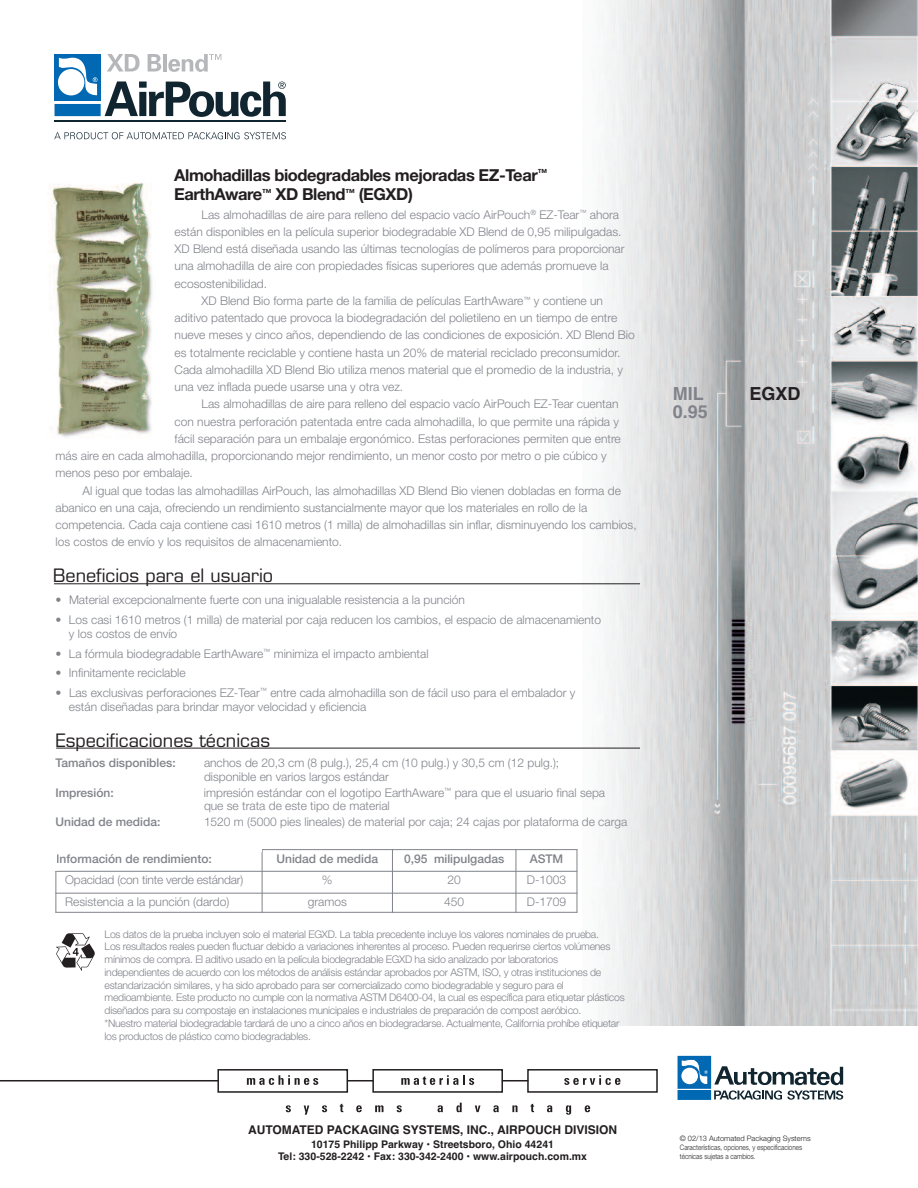
<style>
.page{position:relative;width:918px;height:1188px;background:#fff}
.page>*{position:absolute;margin:0;border:0;box-sizing:border-box;transform-origin:0 0}
.t1{font:18px "Eurostile";color:#231f20}
.t2{font:700 18px "Helvetica";color:#80838a}
.t3{font:700 18px "Helvetica";color:#231f20}
.t4{font:700 16.5px/19.8px "Helvetica Neue";letter-spacing:-.025em;color:#231f20}
.t5{font:300 12px/14.2px "Helvetica Neue";color:#80838a}
.t6{font:500 12px "Helvetica Neue";color:#80838a}
.t7{font:700 12px "Helvetica";color:#231f20}
.t8{font:300 10.5px/12.8px "Helvetica Neue";letter-spacing:-.025em;color:#80838a}
.t9{font:700 10.5px/12.6px "Helvetica";color:#231f20;text-align:center}
.t10{font:300 7.5px/9px "Helvetica Neue";color:#231f20}
</style>
<div class="page">
<img style="left:582px;top:0;width:336px;height:1026px">
<div style="left:55px;top:104px;width:46px;height:12px;background:#0168b3"></div>
<div style="left:54px;top:54px;width:47px;height:46px;background:#0168b3"></div>
<svg style="left:59px;top:57px;width:38px;height:38px"></svg>
<hr style="left:55px;top:121px;width:231px;height:1px;background:#112530">
<svg style="left:105px;top:81px;width:181px;height:36px"></svg>
<svg style="left:54px;top:132px;width:232px;height:7px"></svg>
<svg style="left:107px;top:54px;width:33px;height:18px"></svg>
<svg style="left:148px;top:54px;width:13px;height:18px"></svg>
<hr style="left:163px;top:54px;width:4px;height:18px;background:#b6b7bb">
<svg style="left:168px;top:54px;width:53px;height:18px"></svg>
<img style="left:49px;top:183px;width:103px;height:255px">
<svg style="left:714px;top:1066px;width:130px;height:34px"></svg>
<div style="left:678px;top:1056px;width:33px;height:32px;background:#0168b3"></div>
<div style="left:678px;top:1091px;width:33px;height:8px;background:#0168b3"></div>
<div style="left:678px;top:1090px;width:33px;height:9px;border:1px solid #0168b3"></div>
<svg style="left:681px;top:1059px;width:27px;height:26px"></svg>
<svg style="left:56px;top:933px;width:39px;height:38px"></svg>
<hr style="left:54px;top:583px;width:586px;height:1px;background:#231f20">
<hr style="left:56px;top:748px;width:584px;height:1px;background:#231f20">
<hr style="left:56px;top:849px;width:1px;height:64px;background:#80838a">
<hr style="left:262px;top:849px;width:1px;height:64px;background:#80838a">
<hr style="left:392px;top:849px;width:1px;height:64px;background:#80838a">
<hr style="left:516px;top:849px;width:1px;height:64px;background:#80838a">
<hr style="left:577px;top:849px;width:1px;height:64px;background:#80838a">
<hr style="left:56px;top:849px;width:521px;height:1px;background:#80838a">
<hr style="left:56px;top:871px;width:521px;height:1px;background:#80838a">
<hr style="left:56px;top:893px;width:521px;height:1px;background:#80838a">
<hr style="left:56px;top:912px;width:521px;height:1px;background:#80838a">
<hr style="left:54px;top:848px;width:208px;height:3px;background:#fff">
<div style="left:52px;top:849px;width:5px;height:22px;background:#fff"></div>
<hr style="left:0;top:1080px;width:218px;height:2px;background:#231f20">
<hr style="left:347px;top:1080px;width:26px;height:2px;background:#231f20">
<hr style="left:502px;top:1080px;width:26px;height:2px;background:#231f20">
<div style="left:372px;top:1069px;width:131px;height:24px;border:2px solid #231f20"></div>
<div style="left:527px;top:1069px;width:131px;height:24px;border:2px solid #231f20"></div>
<div style="left:217px;top:1069px;width:131px;height:24px;border:2px solid #231f20"></div>
<svg style="left:286px;top:1105px;width:5px;height:7px"></svg>
<svg style="left:304px;top:1105px;width:5px;height:10px"></svg>
<svg style="left:322px;top:1105px;width:5px;height:7px"></svg>
<svg style="left:340px;top:1104px;width:3px;height:8px"></svg>
<svg style="left:356px;top:1105px;width:6px;height:7px"></svg>
<svg style="left:375px;top:1105px;width:8px;height:7px"></svg>
<svg style="left:397px;top:1105px;width:5px;height:7px"></svg>
<svg style="left:438px;top:1105px;width:5px;height:7px"></svg>
<svg style="left:456px;top:1103px;width:6px;height:9px"></svg>
<svg style="left:475px;top:1105px;width:5px;height:7px"></svg>
<svg style="left:493px;top:1105px;width:6px;height:7px"></svg>
<svg style="left:512px;top:1105px;width:6px;height:7px"></svg>
<svg style="left:531px;top:1104px;width:3px;height:8px"></svg>
<svg style="left:547px;top:1105px;width:5px;height:7px"></svg>
<svg style="left:566px;top:1105px;width:5px;height:10px"></svg>
<svg style="left:585px;top:1105px;width:5px;height:7px"></svg>
<svg style="left:564px;top:1075px;width:56px;height:10px"></svg>
<svg style="left:401px;top:1075px;width:73px;height:10px"></svg>
<svg style="left:247px;top:1075px;width:71px;height:10px"></svg>
<h2 class="t4" style="left:174px;top:166px;width:374px">Almohadillas biodegradables mejoradas EZ-Tear<sup>™<br></sup>EarthAware<sup>™</sup> XD Blend<sup>™</sup> (EGXD)</h2>
<p class="t5" style="left:202px;top:208px;width:419px">Las almohadillas de aire para relleno del espacio vacío AirPouch<sup>®</sup> EZ-Tear<sup>™</sup> ahora</p>
<p class="t5" style="left:175px;top:226px;width:448px">están disponibles en la película superior biodegradable XD Blend de 0,95 milipulgadas.</p>
<p class="t5" style="left:175px;top:243px;width:451px">XD Blend está diseñada usando las últimas tecnologías de polímeros para proporcionar</p>
<p class="t5" style="left:175px;top:260px;width:435px">una almohadilla de aire con propiedades físicas superiores que además promueve la</p>
<p class="t5" style="left:175px;top:277px;width:94px">ecosostenibilidad.</p>
<p class="t5" style="left:202px;top:295px;width:403px">XD Blend Bio forma parte de la familia de películas EarthAware<sup>™</sup> y contiene un</p>
<p class="t5" style="left:175px;top:312px;width:444px">aditivo patentado que provoca la biodegradación del polietileno en un tiempo de entre</p>
<p class="t5" style="left:175px;top:329px;width:462px">nueve meses y cinco años, dependiendo de las condiciones de exposición. XD Blend Bio</p>
<p class="t5" style="left:175px;top:346px;width:447px">es totalmente reciclable y contiene hasta un 20% de material reciclado preconsumidor.</p>
<p class="t5" style="left:175px;top:364px;width:450px">Cada almohadilla XD Blend Bio utiliza menos material que el promedio de la industria, y</p>
<p class="t5" style="left:175px;top:381px;width:230px">una vez inflada puede usarse una y otra vez.</p>
<p class="t5" style="left:202px;top:398px;width:418px">Las almohadillas de aire para relleno del espacio vacío AirPouch EZ-Tear cuentan</p>
<p class="t5" style="left:175px;top:415px;width:446px">con nuestra perforación patentada entre cada almohadilla, lo que permite una rápida y</p>
<p class="t5" style="left:175px;top:433px;width:448px">fácil separación para un embalaje ergonómico. Estas perforaciones permiten que entre</p>
<p class="t5" style="left:55px;top:450px;width:553px">más aire en cada almohadilla, proporcionando mejor rendimiento, un menor costo por metro o pie cúbico y</p>
<p class="t5" style="left:55px;top:467px;width:139px">menos peso por embalaje.</p>
<p class="t5" style="left:82px;top:484px;width:540px">Al igual que todas las almohadillas AirPouch, las almohadillas XD Blend Bio vienen dobladas en forma de</p>
<p class="t5" style="left:55px;top:502px;width:533px">abanico en una caja, ofreciendo un rendimiento sustancialmente mayor que los materiales en rollo de la</p>
<p class="t5" style="left:55px;top:519px;width:583px">competencia. Cada caja contiene casi 1610 metros (1 milla) de almohadillas sin inflar, disminuyendo los cambios,</p>
<p class="t5" style="left:55px;top:536px;width:288px">los costos de envío y los requisitos de almacenamiento.</p>
<h1 class="t1" style="left:53px;top:568px;width:222px">Beneficios para el usuario</h1>
<p class="t5" style="left:56px;top:594px;width:411px">• Material excepcionalmente fuerte con una inigualable resistencia a la punción</p>
<p class="t5" style="left:69px;top:613px;width:534px;text-indent:-13px">• Los casi 1610 metros (1 milla) de material por caja reducen los cambios, el espacio de almacenamiento y los costos de envío</p>
<p class="t5" style="left:55px;top:647px;width:375px">• La fórmula biodegradable EarthAware<sup>™</sup> minimiza el impacto ambiental</p>
<p class="t5" style="left:55px;top:667px;width:132px">• Infinitamente reciclable</p>
<p class="t5" style="left:69px;top:687px;width:508px;text-indent:-13px">• Las exclusivas perforaciones EZ-Tear<sup>™</sup> entre cada almohadilla son de fácil uso para el embalador y están diseñadas para brindar mayor velocidad y eficiencia</p>
<h1 class="t1" style="left:56px;top:733px;width:216px">Especificaciones técnicas</h1>
<p class="t6" style="left:56px;top:759px;width:122px">Tamaños disponibles:</p>
<p class="t5" style="left:204px;top:758px;width:357px;line-height:13.5px">anchos de 20,3 cm (8 pulg.), 25,4 cm (10 pulg.) y 30,5 cm (12 pulg.); disponible en varios largos estándar</p>
<p class="t6" style="left:55px;top:788px;width:60px">Impresión:</p>
<p class="t5" style="left:204px;top:787px;width:403px;line-height:13.5px">impresión estándar con el logotipo EarthAware<sup>™</sup> para que el usuario final sepa que se trata de este tipo de material</p>
<p class="t6" style="left:56px;top:817px;width:106px">Unidad de medida:</p>
<p class="t5" style="left:204px;top:816px;width:425px">1520 m (5000 pies lineales) de material por caja; 24 cajas por plataforma de carga</p>
<p class="t6" style="left:56px;top:854px;width:157px">Información de rendimiento:</p>
<p class="t6" style="left:276px;top:854px;width:103px">Unidad de medida</p>
<p class="t6" style="left:404px;top:854px;width:102px">0,95 milipulgadas</p>
<p class="t6" style="left:530px;top:854px;width:35px">ASTM</p>
<p class="t5" style="left:65px;top:874px;width:180px">Opacidad (con tinte verde estándar)</p>
<p class="t5" style="left:322px;top:874px;width:12px">%</p>
<p class="t5" style="left:448px;top:874px;width:15px">20</p>
<p class="t5" style="left:527px;top:874px;width:41px">D-1003</p>
<p class="t5" style="left:65px;top:896px;width:166px">Resistencia a la punción (dardo)</p>
<p class="t5" style="left:308px;top:896px;width:41px">gramos</p>
<p class="t5" style="left:444px;top:896px;width:21px">450</p>
<p class="t5" style="left:527px;top:896px;width:41px">D-1709</p>
<p class="t8" style="left:105px;top:928px;width:522px">Los datos de la prueba incluyen solo el material EGXD. La tabla precedente incluye los valores nominales de prueba.<br>Los resultados reales pueden fluctuar debido a variaciones inherentes al proceso. Pueden requerirse ciertos volúmenes mínimos de compra. El aditivo usado en la película biodegradable EGXD ha sido analizado por laboratorios independientes de acuerdo con los métodos de análisis estándar aprobados por ASTM, ISO, y otras instituciones de estandarización similares, y ha sido aprobado para ser comercializado como biodegradable y seguro para el medioambiente. Este producto no cumple con la normativa ASTM D6400-04, la cual es específica para etiquetar plásticos diseñados para su compostaje en instalaciones municipales e industriales de preparación de compost aeróbico.<br>*Nuestro material biodegradable tardará de uno a cinco años en biodegradarse. Actualmente, California prohíbe etiquetar los productos de plástico como biodegradables.</p>
<p class="t7" style="left:248px;top:1123px;width:370px">AUTOMATED PACKAGING SYSTEMS, INC., AIRPOUCH DIVISION</p>
<p class="t9" style="left:278px;top:1138px;width:311px">10175 Philipp Parkway • Streetsboro, Ohio 44241<br>Tel: 330-528-2242 • Fax: 330-342-2400 • www.airpouch.com.mx</p>
<h1 class="t2" style="left:673px;top:383px;width:32px">MIL</h1>
<h1 class="t3" style="left:750px;top:383px;width:53px">EGXD</h1>
<h1 class="t2" style="left:673px;top:401px;width:37px">0.95</h1>
<p class="t10" style="left:680px;top:1134px;width:132px">© 02/13 Automated Packaging Systems<br>Características, opciones, y especificaciones técnicas sujetas a cambios.</p>
</div>
